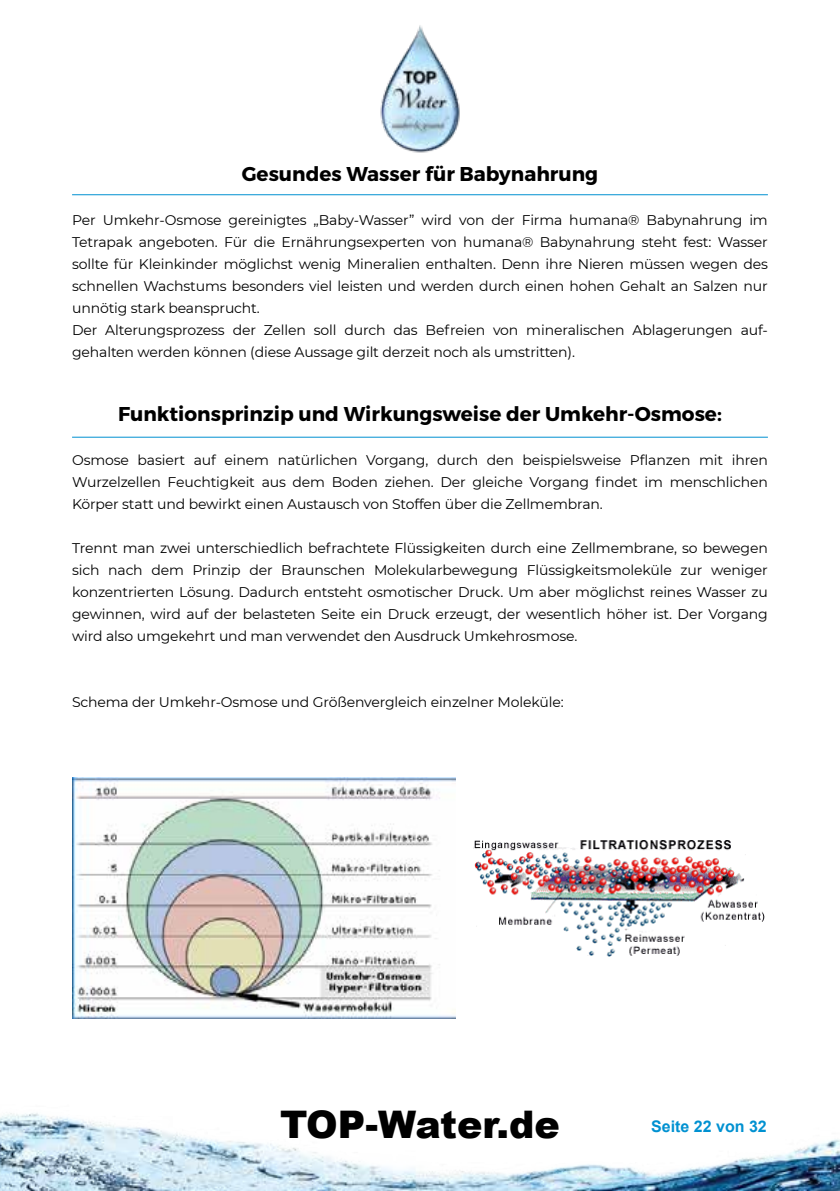
<style>
.page{position:relative;width:840px;height:1191px;background:#fff}
.page>*{position:absolute;margin:0;border:0;box-sizing:border-box;transform-origin:0 0}
.t1{font:900 38px "Arial";color:#000}
.t2{font:700 20px "Montserrat";color:#000}
.t3{font:700 16px "Arial";color:#0091d1}
.t4{font:14px/22px "Montserrat";letter-spacing:-.01em;color:#000;text-align:justify}
</style>
<div class="page">
<img style="left:0;top:1113px;width:839px;height:78px">
<img style="left:380px;top:25px;width:80px;height:128px">
<hr style="left:72px;top:194px;width:695px;height:1px;background:#0091d1">
<hr style="left:72px;top:437px;width:695px;height:1px;background:#0091d1">
<img style="left:473px;top:840px;width:292px;height:117px">
<img style="left:72px;top:778px;width:383px;height:240px">
<h2 class="t2" style="left:241px;top:161px;width:358px">Gesundes Wasser für Babynahrung</h2>
<p class="t4" style="left:72px;top:208px;width:697px;text-align:left">Per Umkehr-Osmose gereinigtes „Baby-Wasser” wird von der Firma humana® Babynahrung im Tetrapak angeboten. Für die Ernährungsexperten von humana® Babynahrung steht fest: Wasser sollte für Kleinkinder möglichst wenig Mineralien enthalten. Denn ihre Nieren müssen wegen des schnellen Wachstums besonders viel leisten und werden durch einen hohen Gehalt an Salzen nur unnötig stark beansprucht.<br>Der Alterungsprozess der Zellen soll durch das Befreien von mineralischen Ablagerungen auf&shy;gehalten werden können (diese Aussage gilt derzeit noch als umstritten).</p>
<h2 class="t2" style="left:118px;top:401px;width:605px">Funktionsprinzip und Wirkungsweise der Umkehr-Osmose:</h2>
<p class="t4" style="left:72px;top:448px;width:697px">Osmose basiert auf einem natürlichen Vorgang, durch den beispielsweise Pflanzen mit ihren Wurzelzellen Feuchtigkeit aus dem Boden ziehen. Der gleiche Vorgang findet im menschlichen Körper statt und bewirkt einen Austausch von Stoffen über die Zellmembran.</p>
<p class="t4" style="left:72px;top:536px;width:697px">Trennt man zwei unterschiedlich befrachtete Flüssigkeiten durch eine Zellmembrane, so bewegen sich nach dem Prinzip der Braunschen Molekularbewegung Flüssigkeitsmoleküle zur weniger konzentrierten Lösung. Dadurch entsteht osmotischer Druck. Um aber möglichst reines Wasser zu gewinnen, wird auf der belasteten Seite ein Druck erzeugt, der wesentlich höher ist. Der Vorgang wird also umgekehrt und man verwendet den Ausdruck Umkehrosmose.</p>
<p class="t4" style="left:72px;top:690px;width:493px">Schema der Umkehr-Osmose und Größenvergleich einzelner Moleküle:</p>
<h1 class="t1" style="left:280px;top:1097px;width:281px">TOP-Water.de</h1>
<p class="t3" style="left:650px;top:1115px;width:117px">Seite 22 von 32</p>
</div>
